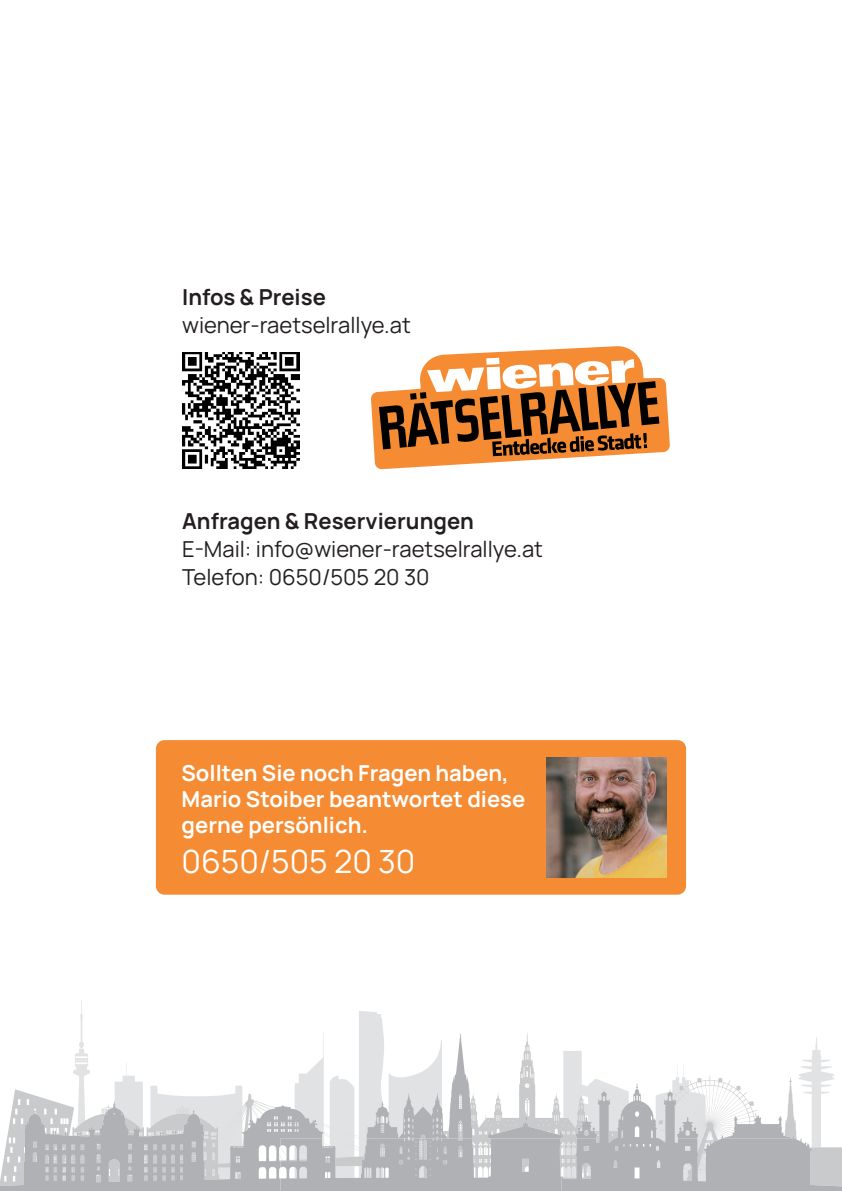
<style>
.page{position:relative;width:842px;height:1191px;background:#fff}
.page>*{position:absolute;margin:0;border:0;box-sizing:border-box;transform-origin:0 0}
.t1{font:32px "Manrope";color:#fff}
.t2{font:22px/28px "Manrope";color:#231f20}
.t3{font:700 22px/26px "Manrope";color:#fff}
.t4{font:700 22px "Manrope";color:#231f20}
</style>
<div class="page">
<svg style="left:359px;top:1011px;width:24px;height:21px"></svg>
<svg style="left:0;top:1032px;width:842px;height:159px"></svg>
<svg style="left:280px;top:1112px;width:515px;height:79px;background:#bfc0c3"></svg>
<svg style="left:371px;top:346px;width:299px;height:124px"></svg>
<img style="left:183px;top:352px;width:116px;height:116px">
<div style="left:156px;top:740px;width:530px;height:154px;background:#f58b32;border-radius:9px"></div>
<img style="left:546px;top:757px;width:121px;height:120px">
<p class="t4" style="left:182px;top:278px;width:145px">Infos &amp; Preise</p>
<p class="t2" style="left:182px;top:309px;width:230px">wiener-raetselrallye.at</p>
<p class="t4" style="left:182px;top:502px;width:293px">Anfragen &amp; Reservierungen</p>
<p class="t2" style="left:182px;top:533px;width:362px">E-Mail: info@wiener-raetselrallye.at<br>Telefon: 0650/505 20 30</p>
<p class="t3" style="left:182px;top:758px;width:345px">Sollten Sie noch Fragen haben,<br>Mario Stoiber beantwortet diese gerne persönlich.</p>
<h1 class="t1" style="left:182px;top:837px;width:235px">0650/505 20 30</h1>
</div>
